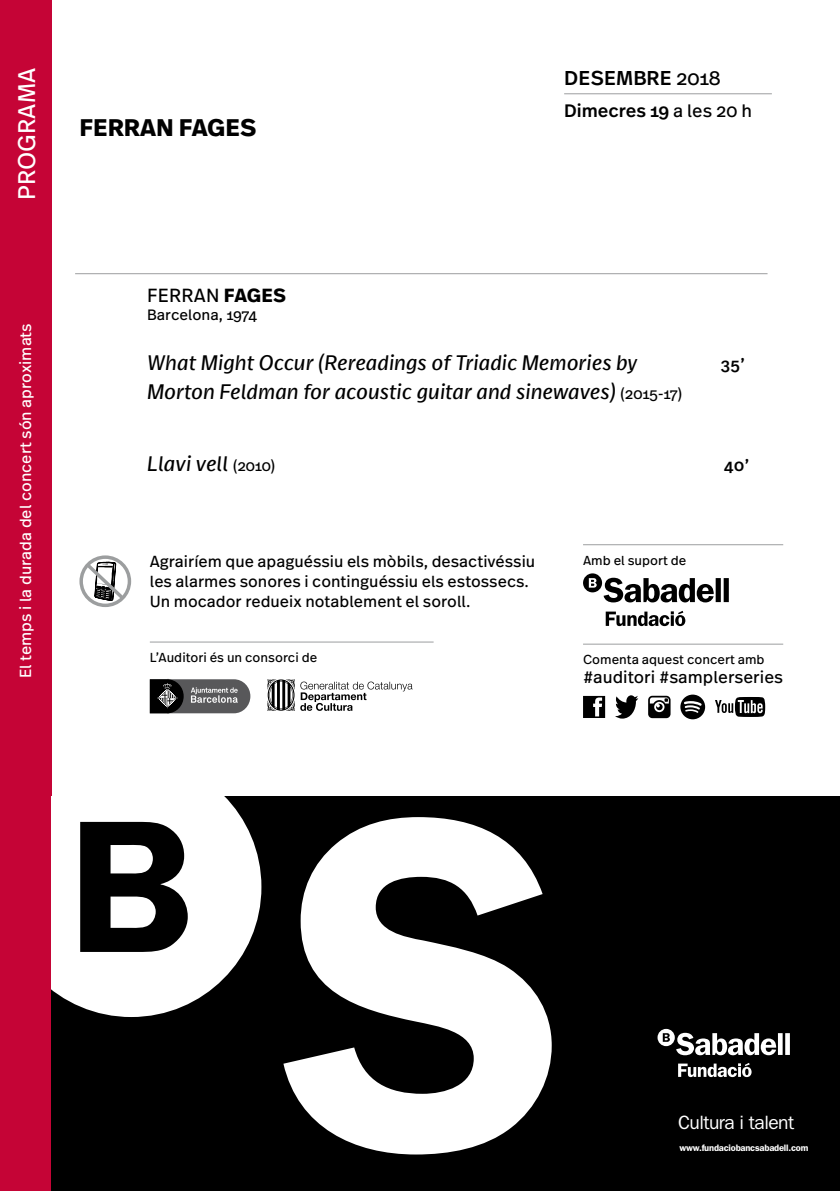
<style>
.page{position:relative;width:840px;height:1191px;background:#fff}
.page>*{position:absolute;margin:0;border:0;box-sizing:border-box;transform-origin:0 0}
.t1{font:700 24px "Real Text Pro";color:#000}
.t2{font:24px "Real Text Pro";color:#fff}
.t3{font:italic 21px "Real Text Pro";color:#000}
.t4{font:500 20px "Real Text Pro";letter-spacing:.01em;color:#000}
.t5{font:19.2px "ITC Franklin Gothic Std";letter-spacing:-.03em;color:#fff}
.t6{font:19px "Real Text Pro";letter-spacing:.01em;color:#000}
.t7{font:500 18px "Real Text Pro";color:#000}
.t8{font:17px "Real Text Pro";color:#000}
.t9{font:16px/20px "Real Text Pro";color:#000}
.t10{font:16px "Real Text Pro";color:#fff}
.t11{font:500 16px "Real Text Pro";color:#000}
.t12{font:15px "Real Text Pro";color:#000}
.t13{font:13px "Real Text Pro";color:#000}
.t14{font:600 9.4px "ITC Franklin Gothic Std";letter-spacing:-.02em;color:#fff}
.s1{font-weight:400}
.s2{font-weight:700}
.s3{font-style:normal;font-size:15px}
</style>
<div class="page">
<div style="left:0;top:0;width:51px;height:1191px;background:#c50436"></div>
<hr style="left:564px;top:93px;width:207px;height:1px;background:#9c9e9f">
<hr style="left:150px;top:641px;width:283px;height:1px;background:#9c9e9f">
<svg style="left:267px;top:679px;width:145px;height:32px"></svg>
<svg style="left:150px;top:679px;width:100px;height:34px;background:#5a5a5b"></svg>
<hr style="left:582px;top:644px;width:200px;height:1px;background:#9c9e9f">
<svg style="left:583px;top:696px;width:21px;height:22px"></svg>
<svg style="left:648px;top:696px;width:22px;height:22px"></svg>
<svg style="left:615px;top:695px;width:23px;height:23px"></svg>
<svg style="left:715px;top:697px;width:49px;height:20px"></svg>
<svg style="left:680px;top:694px;width:24px;height:25px"></svg>
<div style="left:79px;top:555px;width:52px;height:52px;border:3px solid #9c9e9f;border-radius:50%"></div>
<svg style="left:83px;top:556px;width:44px;height:46px"></svg>
<hr style="left:582px;top:544px;width:200px;height:1px;background:#9c9e9f">
<svg style="left:583px;top:573px;width:145px;height:53px"></svg>
<div style="left:51px;top:796px;width:788px;height:395px;background:#000"></div>
<svg style="left:51px;top:796px;width:500px;height:358px"></svg>
<svg style="left:657px;top:1028px;width:132px;height:49px"></svg>
<hr style="left:75px;top:273px;width:692px;height:1px;background:#9c9e9f">
<h1 class="t2" style="left:10px;top:200px;width:134px;rotate:-90deg">PROGRAMA</h1>
<p class="t10" style="left:14px;top:678px;width:356px;rotate:-90deg">El temps i la durada del concert són aproximats</p>
<h1 class="t1" style="left:79px;top:110px;width:178px">FERRAN FAGES</h1>
<p class="t4" style="left:564px;top:64px;width:158px">DESEMBRE <span class="s1">2018</span></p>
<p class="t7" style="left:564px;top:98px;width:189px">Dimecres 19 <span class="s1">a les 20 h</span></p>
<p class="t6" style="left:147px;top:283px;width:140px">FERRAN <span class="s2">FAGES</span></p>
<p class="t12" style="left:147px;top:305px;width:111px">Barcelona, 1974</p>
<h2 class="t3" style="left:147px;top:349px;width:491px">What Might Occur (Rereadings of Triadic Memories by</h2>
<p class="t11" style="left:720px;top:353px;width:26px">35’</p>
<h2 class="t3" style="left:147px;top:377px;width:536px">Morton Feldman for acoustic guitar and sinewaves) <span class="s3">(2015-17)</span></h2>
<h2 class="t3" style="left:147px;top:449px;width:129px">Llavi vell <span class="s3">(2010)</span></h2>
<p class="t11" style="left:723px;top:453px;width:27px">40’</p>
<p class="t9" style="left:150px;top:551px;width:387px">Agrairíem que apaguéssiu els mòbils, desactivéssiu les alarmes sonores i continguéssiu els estossecs.<br>Un mocador redueix notablement el soroll.</p>
<p class="t13" style="left:582px;top:551px;width:105px">Amb el suport de</p>
<p class="t13" style="left:150px;top:649px;width:169px">L’Auditori és un consorci de</p>
<p class="t13" style="left:582px;top:651px;width:183px">Comenta aquest concert amb</p>
<p class="t8" style="left:582px;top:665px;width:201px">#auditori #samplerseries</p>
<p class="t5" style="left:677px;top:1111px;width:117px">Cultura i talent</p>
<p class="t14" style="left:679px;top:1142px;width:130px">www.fundaciobancsabadell.com</p>
</div>
